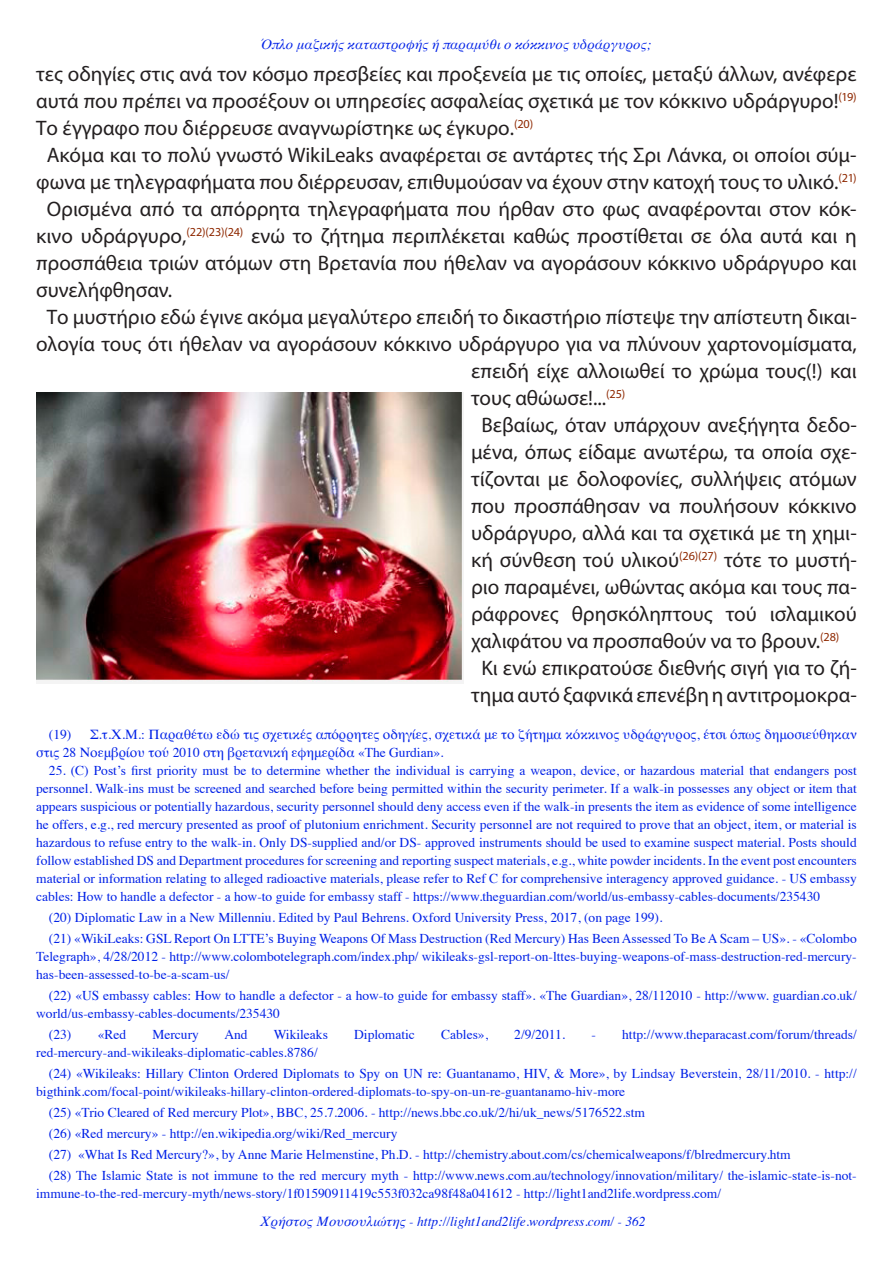
<style>
.page{position:relative;width:893px;height:1263px;background:#fff}
.page>*{position:absolute;margin:0;border:0;box-sizing:border-box;transform-origin:0 0}
.t1{font:21px "Myriad Pro";color:#231f20}
.t2{font:13.5px/18px "Times";color:#0021e7}
.t3{font:italic 13.5px "Times";color:#0021e7}
</style>
<div class="page">
<img style="left:36px;top:392px;width:427px;height:291px">
<p class="t3" style="left:260px;top:33px;width:393px">Όπλο μαζικής καταστροφής ή παραμύθι ο κόκκινος υδράργυρος;</p>
<h1 class="t1" style="left:36px;top:61px;width:822px">τες οδηγίες στις ανά τον κόσμο πρεσβείες και προξενεία με τις οποίες, μεταξύ άλλων, ανέφερε</h1>
<h1 class="t1" style="left:36px;top:88px;width:822px">αυτά που πρέπει να προσέξουν οι υπηρεσίες ασφαλείας σχετικά με τον κόκκινο υδράργυρο!<sup>(19)</sup></h1>
<h1 class="t1" style="left:36px;top:115px;width:499px">Το έγγραφο που διέρρευσε αναγνωρίστηκε ως έγκυρο.<sup>(20)</sup></h1>
<h1 class="t1" style="left:47px;top:142px;width:811px">Ακόμα και το πολύ γνωστό WikiLeaks αναφέρεται σε αντάρτες τής Σρι Λάνκα, οι οποίοι σύμ-</h1>
<h1 class="t1" style="left:36px;top:169px;width:822px">φωνα με τηλεγραφήματα που διέρρευσαν, επιθυμούσαν να έχουν στην κατοχή τους το υλικό.<sup>(21)</sup></h1>
<h1 class="t1" style="left:47px;top:196px;width:811px">Ορισμένα από τα απόρρητα τηλεγραφήματα που ήρθαν στο φως αναφέρονται στον κόκ-</h1>
<h1 class="t1" style="left:36px;top:223px;width:822px">κινο υδράργυρο,<sup>(22)(23)(24)</sup> ενώ το ζήτημα περιπλέκεται καθώς προστίθεται σε όλα αυτά και η</h1>
<h1 class="t1" style="left:36px;top:250px;width:822px">προσπάθεια τριών ατόμων στη Βρετανία που ήθελαν να αγοράσουν κόκκινο υδράργυρο και</h1>
<h1 class="t1" style="left:36px;top:277px;width:137px">συνελήφθησαν.</h1>
<h1 class="t1" style="left:47px;top:304px;width:811px">Το μυστήριο εδώ έγινε ακόμα μεγαλύτερο επειδή το δικαστήριο πίστεψε την απίστευτη δικαι-</h1>
<h1 class="t1" style="left:36px;top:331px;width:822px">ολογία τους ότι ήθελαν να αγοράσουν κόκκινο υδράργυρο για να πλύνουν χαρτονομίσματα,</h1>
<h1 class="t1" style="left:471px;top:358px;width:387px">επειδή είχε αλλοιωθεί το χρώμα τους(!) και</h1>
<h1 class="t1" style="left:471px;top:385px;width:156px">τους αθώωσε!...<sup>(25)</sup></h1>
<h1 class="t1" style="left:482px;top:412px;width:377px">Βεβαίως, όταν υπάρχουν ανεξήγητα δεδο-</h1>
<h1 class="t1" style="left:471px;top:439px;width:387px">μένα, όπως είδαμε ανωτέρω, τα οποία σχε-</h1>
<h1 class="t1" style="left:471px;top:466px;width:387px">τίζονται με δολοφονίες, συλλήψεις ατόμων</h1>
<h1 class="t1" style="left:471px;top:493px;width:387px">που προσπάθησαν να πουλήσουν κόκκινο</h1>
<h1 class="t1" style="left:471px;top:520px;width:387px">υδράργυρο, αλλά και τα σχετικά με τη χημι-</h1>
<h1 class="t1" style="left:471px;top:547px;width:387px">κή σύνθεση τού υλικού<sup>(26)(27)</sup> τότε το μυστή-</h1>
<h1 class="t1" style="left:471px;top:574px;width:387px">ριο παραμένει, ωθώντας ακόμα και τους πα-</h1>
<h1 class="t1" style="left:471px;top:601px;width:387px">ράφρονες θρησκόληπτους τού ισλαμικού</h1>
<h1 class="t1" style="left:471px;top:628px;width:370px">χαλιφάτου να προσπαθούν να το βρουν.<sup>(28)</sup></h1>
<h1 class="t1" style="left:481px;top:655px;width:377px">Κι ενώ επικρατούσε διεθνής σιγή για το ζή-</h1>
<h1 class="t1" style="left:471px;top:682px;width:387px">τημα αυτό ξαφνικά επενέβη η αντιτρομοκρα-</h1>
<p class="t2" style="left:36px;top:724px;width:822px;text-indent:13px">(19) Σ.τ.Χ.Μ.: Παραθέτω εδώ τις σχετικές απόρρητες οδηγίες, σχετικά με το ζήτημα κόκκινος υδράργυρος, έτσι όπως δημοσιεύθηκαν στις 28 Νοεμβρίου τού 2010 στη βρετανική εφημερίδα «The Gurdian».</p>
<p class="t2" style="left:36px;top:760px;width:822px;text-align:justify;text-indent:13px">25. (C) Post’s first priority must be to determine whether the individual is carrying a weapon, device, or hazardous material that endangers post personnel. Walk-ins must be screened and searched before being permitted within the security perimeter. If a walk-in possesses any object or item that appears suspicious or potentially hazardous, security personnel should deny access even if the walk-in presents the item as evidence of some intelligence he offers, e.g., red mercury presented as proof of plutonium enrichment. Security personnel are not required to prove that an object, item, or material is hazardous to refuse entry to the walk-in. Only DS-supplied and/or DS- approved instruments should be used to examine suspect material. Posts should follow established DS and Department procedures for screening and reporting suspect materials, e.g., white powder incidents. In the event post encounters material or information relating to alleged radioactive materials, please refer to Ref C for comprehensive interagency approved guidance. - US embassy cables: How to handle a defector - a how-to guide for embassy staff - https://www.theguardian.com/world/us-embassy-cables-documents/235430</p>
<p class="t2" style="left:49px;top:905px;width:809px;line-height:21px">(20) Diplomatic Law in a New Millenniu. Edited by Paul Behrens. Oxford University Press, 2017, (on page 199).<br>(21) «WikiLeaks: GSL Report On LTTE’s Buying Weapons Of Mass Destruction (Red Mercury) Has Been Assessed To Be A Scam – US». - «Colombo</p>
<p class="t2" style="left:36px;top:946px;width:822px">Telegraph», 4/28/2012 - http://www.colombotelegraph.com/index.php/ wikileaks-gsl-report-on-lttes-buying-weapons-of-mass-destruction-red-mercury&shy;has-been-assessed-to-be-a-scam-us/</p>
<p class="t2" style="left:36px;top:985px;width:822px;text-indent:13px">(22) «US embassy cables: How to handle a defector - a how-to guide for embassy staff». «The Guardian», 28/112010 - http://www. guardian.co.uk/ world/us-embassy-cables-documents/235430</p>
<p class="t2" style="left:49px;top:1024px;width:24px">(23)</p>
<p class="t2" style="left:98px;top:1024px;width:30px">«Red</p>
<p class="t2" style="left:152px;top:1024px;width:48px">Mercury</p>
<p class="t2" style="left:224px;top:1024px;width:25px">And</p>
<p class="t2" style="left:274px;top:1024px;width:56px">Wikileaks</p>
<p class="t2" style="left:354px;top:1024px;width:62px">Diplomatic</p>
<p class="t2" style="left:441px;top:1024px;width:48px">Cables»,</p>
<p class="t2" style="left:514px;top:1024px;width:52px">2/9/2011.</p>
<p class="t2" style="left:591px;top:1024px;width:267px">- http://www.theparacast.com/forum/threads/</p>
<p class="t2" style="left:49px;top:1040px;width:809px;line-height:21px;text-indent:-13px">red-mercury-and-wikileaks-diplomatic-cables.8786/<br>(24) «Wikileaks: Hillary Clinton Ordered Diplomats to Spy on UN re: Guantanamo, HIV, &amp; More», by Lindsay Beverstein, 28/11/2010. - http://</p>
<p class="t2" style="left:49px;top:1079px;width:809px;line-height:21px;text-indent:-13px">bigthink.com/focal-point/wikileaks-hillary-clinton-ordered-diplomats-to-spy-on-un-re-guantanamo-hiv-more<br>(25) «Trio Cleared of Red mercury Plot», BBC, 25.7.2006. - http://news.bbc.co.uk/2/hi/uk_news/5176522.stm<br>(26) «Red mercury» - http://en.wikipedia.org/wiki/Red_mercury<br>(27) «What Is Red Mercury?», by Anne Marie Helmenstine, Ph.D. - http://chemistry.about.com/cs/chemicalweapons/f/blredmercury.htm<br>(28) The Islamic State is not immune to the red mercury myth - http://www.news.com.au/technology/innovation/military/ the-islamic-state-is-not-</p>
<p class="t2" style="left:36px;top:1183px;width:686px">immune-to-the-red-mercury-myth/news-story/1f01590911419c553f032ca98f48a041612 - http://light1and2life.wordpress.com/</p>
<p class="t3" style="left:260px;top:1210px;width:387px">Χρήστος Μουσουλιώτης - http://light1and2life.wordpress.com/ - 362</p>
</div>
